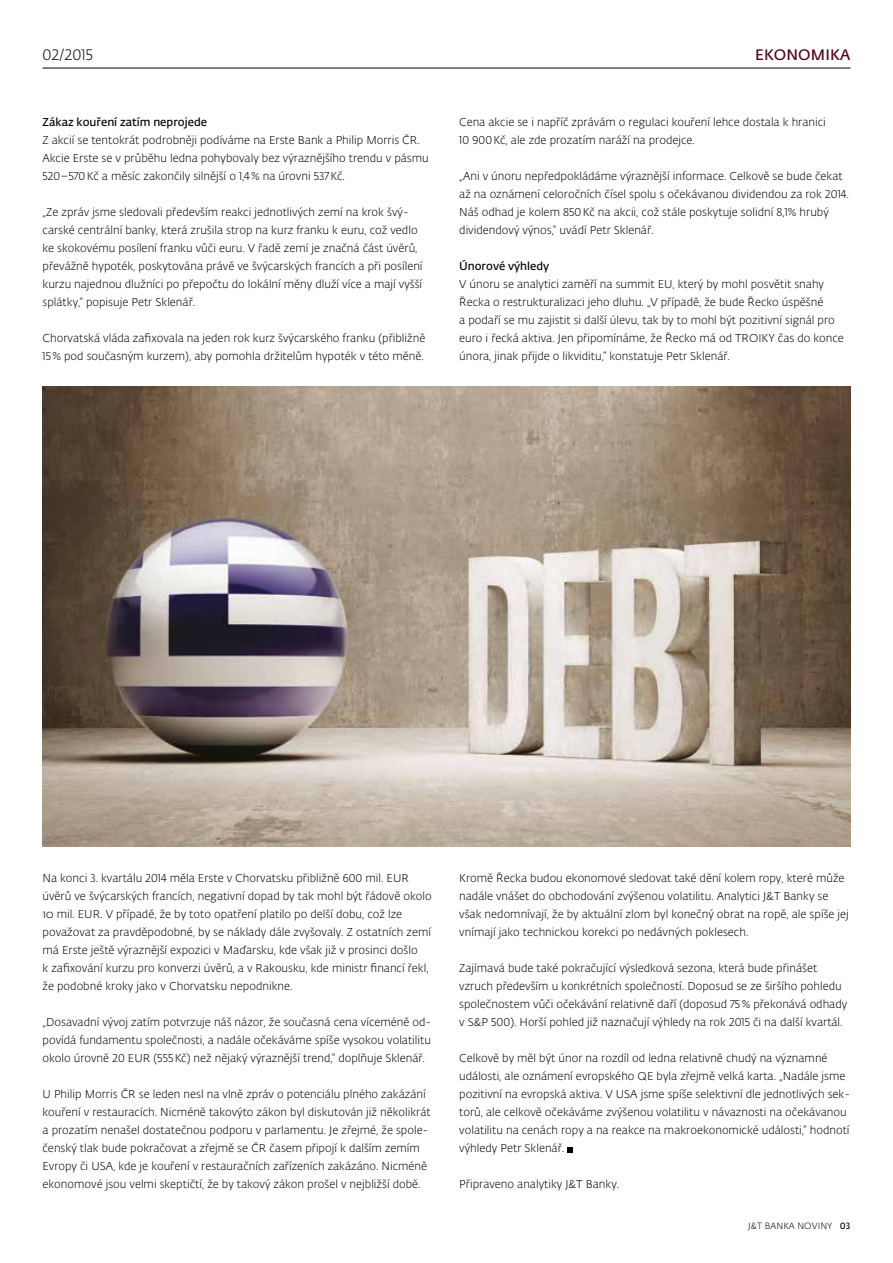
<style>
.page{position:relative;width:893px;height:1263px;background:#fff}
.page>*{position:absolute;margin:0;border:0;box-sizing:border-box;transform-origin:0 0}
.t1{font:600 15px "Fedra Sans Alt Pro";letter-spacing:.01em;color:#510210}
.t2{font:300 15px "Fedra Sans Alt Pro";letter-spacing:.01em;color:#000}
.t3{font:300 11.25px/18px "Fedra Sans Alt Pro";color:#000}
.t4{font:600 11.25px "Fedra Sans Alt Pro";color:#000}
.t5{font:300 9px "Fedra Sans Alt Pro";letter-spacing:.01em;color:#000}
.s1{font-weight:600}
</style>
<div class="page">
<hr style="left:43px;top:68px;width:807px;height:1px;background:#000">
<svg style="left:567px;top:1147px;width:5px;height:5px"></svg>
<img style="left:43px;top:387px;width:807px;height:459px">
<h1 class="t2" style="left:43px;top:44px;width:52px">02/2015</h1>
<p class="t4" style="left:43px;top:114px;width:166px">Zákaz kouření zatím neprojede</p>
<p class="t3" style="left:43px;top:131px;width:388px">Z akcií se tentokrát podrobněji podíváme na Erste Bank a Philip Morris ČR.<br>Akcie Erste se v průběhu ledna pohybovaly bez výraznějšího trendu v pásmu<br>520–570Kč a měsíc zakončily silnější o 1,4% na úrovni 537Kč.</p>
<p class="t3" style="left:43px;top:203px;width:382px">„Ze zpráv jsme sledovali především reakci jednotlivých zemí na krok švý&shy;carské centrální banky, která zrušila strop na kurz franku k euru, což vedlo ke skokovému posílení franku vůči euru. V řadě zemí je značná část úvěrů, převážně hypoték, poskytována právě ve švýcarských francích a při posílení kurzu najednou dlužníci po přepočtu do lokální měny dluží více a mají vyšší splátky,“ popisuje Petr Sklenář.</p>
<p class="t3" style="left:43px;top:329px;width:384px">Chorvatská vláda zafixovala na jeden rok kurz švýcarského franku (přibližně<br>15% pod současným kurzem), aby pomohla držitelům hypoték v této měně.</p>
<h1 class="t1" style="left:755px;top:43px;width:97px">EKONOMIKA</h1>
<p class="t3" style="left:459px;top:113px;width:368px">Cena akcie se i napříč zprávám o regulaci kouření lehce dostala k hranici<br>10 900Kč, ale zde prozatím naráží na prodejce.</p>
<p class="t3" style="left:459px;top:167px;width:391px">„Ani v únoru nepředpokládáme výraznější informace. Celkově se bude čekat až na oznámení celoročních čísel spolu s očekávanou dividendou za rok 2014.<br>Náš odhad je kolem 850Kč na akcii, což stále poskytuje solidní 8,1% hrubý dividendový výnos,“ uvádí Petr Sklenář.</p>
<p class="t4" style="left:459px;top:258px;width:91px">Únorové výhledy</p>
<p class="t3" style="left:459px;top:275px;width:386px">V únoru se analytici zaměří na summit EU, který by mohl posvětit snahy Řecka o restrukturalizaci jeho dluhu. „V případě, že bude Řecko úspěšné<br>a podaří se mu zajistit si další úlevu, tak by to mohl být pozitivní signál pro euro i řecká aktiva. Jen připomínáme, že Řecko má od TROIKY čas do konce února, jinak přijde o likviditu,“ konstatuje Petr Sklenář.</p>
<p class="t3" style="left:43px;top:869px;width:391px">Na konci 3. kvartálu 2014 měla Erste v Chorvatsku přibližně 600 mil. EUR úvěrů ve švýcarských francích, negativní dopad by tak mohl být řádově okolo 10 mil. EUR. V případě, že by toto opatření platilo po delší dobu, což lze považovat za pravděpodobné, by se náklady dále zvyšovaly. Z ostatních zemí má Erste ještě výraznější expozici v Maďarsku, kde však již v prosinci došlo<br>k zafixování kurzu pro konverzi úvěrů, a v Rakousku, kde ministr financí řekl, že podobné kroky jako v Chorvatsku nepodnikne.</p>
<p class="t3" style="left:43px;top:1013px;width:390px;text-align:justify">„Dosavadní vývoj zatím potvrzuje náš názor, že současná cena víceméně od&shy;povídá fundamentu společnosti, a nadále očekáváme spíše vysokou volatilitu okolo úrovně 20 EUR (555Kč) než nějaký výraznější trend,“ doplňuje Sklenář.</p>
<p class="t3" style="left:43px;top:1085px;width:390px">U Philip Morris ČR se leden nesl na vlně zpráv o potenciálu plného zakázání kouření v restauracích. Nicméně takovýto zákon byl diskutován již několikrát a prozatím nenašel dostatečnou podporu v parlamentu. Je zřejmé, že spole&shy;čenský tlak bude pokračovat a zřejmě se ČR časem připojí k dalším zemím Evropy či USA, kde je kouření v restauračních zařízeních zakázáno. Nicméně ekonomové jsou velmi skeptičtí, že by takový zákon prošel v nejbližší době.</p>
<p class="t3" style="left:459px;top:869px;width:391px">Kromě Řecka budou ekonomové sledovat také dění kolem ropy, které může nadále vnášet do obchodování zvýšenou volatilitu. Analytici J&amp;T Banky se však nedomnívají, že by aktuální zlom byl konečný obrat na ropě, ale spíše jej vnímají jako technickou korekci po nedávných poklesech.</p>
<p class="t3" style="left:459px;top:959px;width:390px">Zajímavá bude také pokračující výsledková sezona, která bude přinášet vzruch především u konkrétních společností. Doposud se ze širšího pohledu společnostem vůči očekávání relativně daří (doposud 75% překonává odhady v S&amp;P 500). Horší pohled již naznačují výhledy na rok 2015 či na další kvartál.</p>
<p class="t3" style="left:459px;top:1049px;width:392px">Celkově by měl být únor na rozdíl od ledna relativně chudý na významné události, ale oznámení evropského QE byla zřejmě velká karta. „Nadále jsme pozitivní na evropská aktiva. V USA jsme spíše selektivní dle jednotlivých sek&shy;torů, ale celkově očekáváme zvýšenou volatilitu v návaznosti na očekávanou volatilitu na cenách ropy a na reakce na makroekonomické události,“ hodnotí výhledy Petr Sklenář.</p>
<p class="t3" style="left:459px;top:1175px;width:162px">Připraveno analytiky J&amp;T Banky.</p>
<p class="t5" style="left:748px;top:1220px;width:104px">J&amp;T BANKA NOVINY <span class="s1">03</span></p>
</div>
